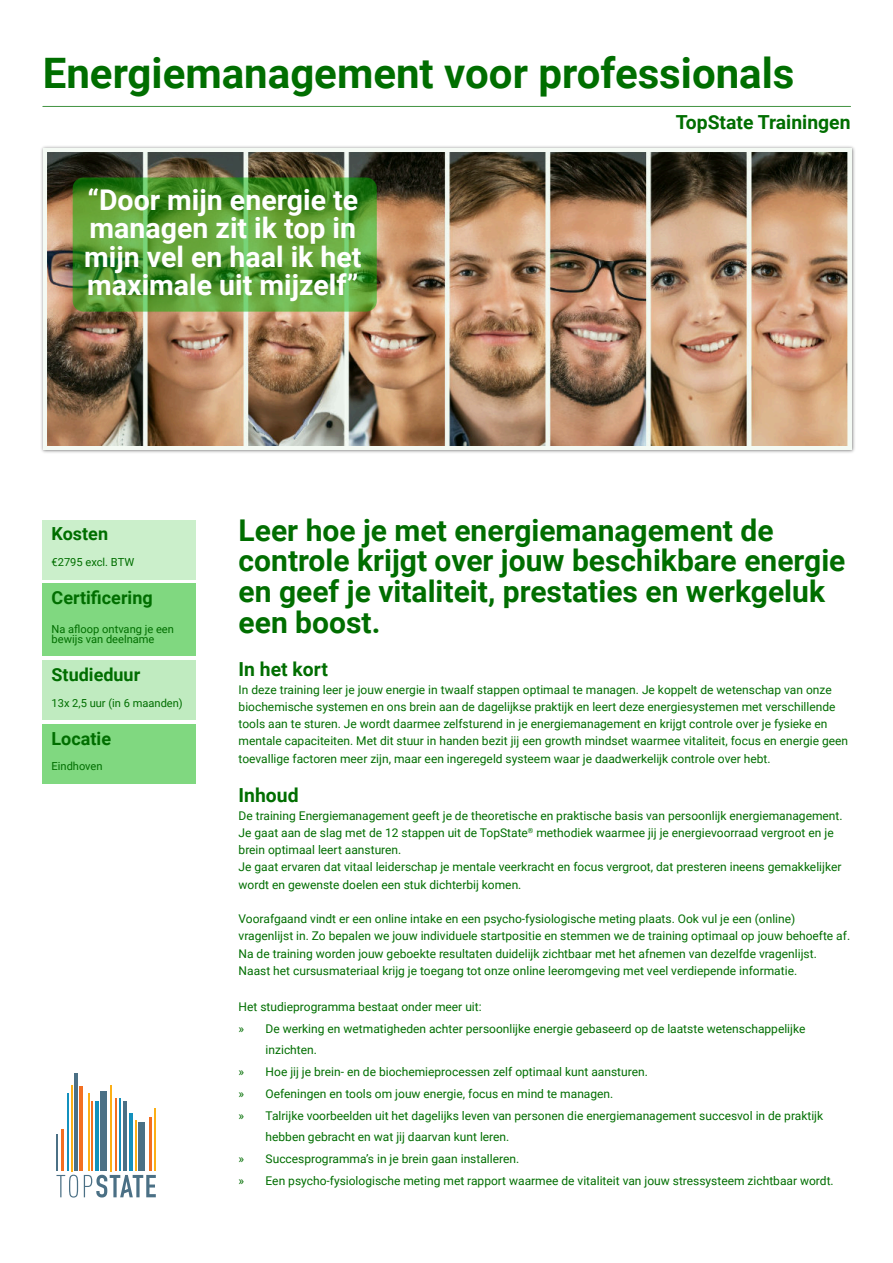
<style>
.page{position:relative;width:893px;height:1263px;background:#fff}
.page>*{position:absolute;margin:0;border:0;box-sizing:border-box;transform-origin:0 0}
.t1{font:700 42px "Roboto";color:#006e00}
.t2{font:700 30px "Roboto";color:#006e00}
.t3{font:700 28.5px "Roboto";color:#fff}
.t4{font:700 19.35px "Roboto";color:#006e00}
.t5{font:700 18px "Roboto";color:#006e00}
.t6{font:12px "Roboto";color:#006e00}
.t7{font:11.1px "Roboto";color:#006e00}
.t8{font:7.05px "Roboto";color:#006e00}
</style>
<div class="page">
<hr style="left:56px;top:1134px;width:2px;height:37px;background:#4b7085">
<hr style="left:61px;top:1129px;width:3px;height:42px;background:#f36f21">
<hr style="left:67px;top:1094px;width:2px;height:77px;background:#1390bd">
<hr style="left:71px;top:1085px;width:1px;height:86px;background:#fcaf16">
<hr style="left:111px;top:1085px;width:1px;height:86px;background:#fcaf16">
<hr style="left:88px;top:1094px;width:2px;height:77px;background:#fcaf16">
<hr style="left:115px;top:1098px;width:2px;height:73px;background:#f36f21">
<hr style="left:91px;top:1101px;width:2px;height:70px;background:#f36f21">
<hr style="left:95px;top:1101px;width:4px;height:70px;background:#1390bd">
<hr style="left:124px;top:1101px;width:3px;height:70px;background:#4b7085">
<hr style="left:79px;top:1087px;width:4px;height:84px;background:#f36f21">
<hr style="left:74px;top:1073px;width:4px;height:98px;background:#4b7085">
<div style="left:101px;top:1091px;width:6px;height:80px;background:#4b7085"></div>
<hr style="left:119px;top:1098px;width:2px;height:73px;background:#1390bd">
<hr style="left:154px;top:1109px;width:2px;height:62px;background:#fcaf16">
<hr style="left:149px;top:1117px;width:3px;height:54px;background:#f36f21">
<div style="left:139px;top:1122px;width:6px;height:49px;background:#4b7085"></div>
<hr style="left:135px;top:1120px;width:2px;height:51px;background:#fcaf16">
<hr style="left:130px;top:1114px;width:3px;height:57px;background:#1390bd">
<svg style="left:56px;top:1175px;width:100px;height:22px"></svg>
<hr style="left:43px;top:106px;width:808px;height:1px;background:#499749">
<img style="left:41px;top:146px;width:814px;height:307px">
<div style="left:43px;top:148px;width:809px;height:302px;background:#00a100;opacity:.04"></div>
<div style="left:73px;top:177px;width:304px;height:135px;background:#00b100;border-radius:11px;opacity:.5"></div>
<div style="left:43px;top:520px;width:153px;height:59px;background:#cbefcb"></div>
<div style="left:43px;top:660px;width:153px;height:60px;background:#c0ebc0"></div>
<div style="left:43px;top:724px;width:153px;height:60px;background:#80d880"></div>
<div style="left:43px;top:583px;width:153px;height:73px;background:#80d880"></div>
<p class="t1" style="left:43px;top:57px;width:753px">Energiemanagement voor professionals</p>
<p class="t3" style="left:87px;top:188px;width:272px">“Door mijn energie te</p>
<p class="t3" style="left:90px;top:217px;width:268px">managen zit ik top in</p>
<p class="t3" style="left:84px;top:245px;width:279px">mijn vel en haal ik het</p>
<p class="t3" style="left:87px;top:274px;width:273px">maximale uit mijzelf”</p>
<p class="t4" style="left:676px;top:114px;width:176px">TopState Trainingen</p>
<p class="t5" style="left:52px;top:527px;width:58px">Kosten</p>
<p class="t7" style="left:52px;top:557px;width:84px">€2795 excl. BTW</p>
<p class="t5" style="left:52px;top:591px;width:103px">Certificering</p>
<p class="t7" style="left:52px;top:624px;width:124px">Na afloop ontvang je een</p>
<p class="t7" style="left:52px;top:635px;width:104px">bewijs van deelname</p>
<p class="t5" style="left:52px;top:668px;width:90px">Studieduur</p>
<p class="t7" style="left:52px;top:698px;width:133px">13x 2,5 uur (in 6 maanden)</p>
<p class="t5" style="left:52px;top:731px;width:61px">Locatie</p>
<p class="t7" style="left:52px;top:762px;width:53px">Eindhoven</p>
<p class="t2" style="left:239px;top:518px;width:537px">Leer hoe je met energiemanagement de</p>
<p class="t2" style="left:239px;top:549px;width:608px">controle krijgt over jouw beschikbare energie</p>
<p class="t2" style="left:239px;top:580px;width:588px">en geef je vitaliteit, prestaties en werkgeluk</p>
<p class="t2" style="left:239px;top:610px;width:143px">een boost.</p>
<p class="t4" style="left:239px;top:662px;width:91px">In het kort</p>
<p class="t6" style="left:239px;top:685px;width:595px">In deze training leer je jouw energie in twaalf stappen optimaal te managen. Je koppelt de wetenschap van onze</p>
<p class="t6" style="left:239px;top:702px;width:598px">biochemische systemen en ons brein aan de dagelijkse praktijk en leert deze energiesystemen met verschillende</p>
<p class="t6" style="left:239px;top:719px;width:590px">tools aan te sturen. Je wordt daarmee zelfsturend in je energiemanagement en krijgt controle over je fysieke en</p>
<p class="t6" style="left:239px;top:736px;width:611px">mentale capaciteiten. Met dit stuur in handen bezit jij een growth mindset waarmee vitaliteit, focus en energie geen</p>
<p class="t6" style="left:239px;top:754px;width:533px">toevallige factoren meer zijn, maar een ingeregeld systeem waar je daadwerkelijk controle over hebt.</p>
<p class="t4" style="left:239px;top:788px;width:61px">Inhoud</p>
<p class="t6" style="left:239px;top:811px;width:605px">De training Energiemanagement geeft je de theoretische en praktische basis van persoonlijk energiemanagement.</p>
<p class="t6" style="left:239px;top:828px;width:291px">Je gaat aan de slag met de 12 stappen uit de TopState</p>
<p class="t8" style="left:528px;top:828px;width:7px">®</p>
<p class="t6" style="left:536px;top:828px;width:299px">methodiek waarmee jij je energievoorraad vergroot en je</p>
<p class="t6" style="left:239px;top:845px;width:164px">brein optimaal leert aansturen.</p>
<p class="t6" style="left:239px;top:862px;width:604px">Je gaat ervaren dat vitaal leiderschap je mentale veerkracht en focus vergroot, dat presteren ineens gemakkelijker</p>
<p class="t6" style="left:239px;top:880px;width:284px">wordt en gewenste doelen een stuk dichterbij komen.</p>
<p class="t6" style="left:239px;top:914px;width:558px">Voorafgaand vindt er een online intake en een psycho-fysiologische meting plaats. Ook vul je een (online)</p>
<p class="t6" style="left:239px;top:931px;width:613px">vragenlijst in. Zo bepalen we jouw individuele startpositie en stemmen we de training optimaal op jouw behoefte af.</p>
<p class="t6" style="left:239px;top:949px;width:580px">Na de training worden jouw geboekte resultaten duidelijk zichtbaar met het afnemen van dezelfde vragenlijst.</p>
<p class="t6" style="left:239px;top:966px;width:560px">Naast het cursusmateriaal krijg je toegang tot onze online leeromgeving met veel verdiepende informatie.</p>
<p class="t6" style="left:239px;top:1002px;width:245px">Het studieprogramma bestaat onder meer uit:</p>
<p class="t6" style="left:239px;top:1023px;width:568px">» De werking en wetmatigheden achter persoonlijke energie gebaseerd op de laatste wetenschappelijke</p>
<p class="t6" style="left:266px;top:1045px;width:53px">inzichten.</p>
<p class="t6" style="left:239px;top:1067px;width:411px">» Hoe jij je brein- en de biochemieprocessen zelf optimaal kunt aansturen.</p>
<p class="t6" style="left:239px;top:1089px;width:376px">» Oefeningen en tools om jouw energie, focus en mind te managen.</p>
<p class="t6" style="left:239px;top:1110px;width:586px">» Talrijke voorbeelden uit het dagelijks leven van personen die energiemanagement succesvol in de praktijk</p>
<p class="t6" style="left:266px;top:1132px;width:245px">hebben gebracht en wat jij daarvan kunt leren.</p>
<p class="t6" style="left:239px;top:1154px;width:282px">» Succesprogramma’s in je brein gaan installeren.</p>
<p class="t6" style="left:239px;top:1176px;width:597px">» Een psycho-fysiologische meting met rapport waarmee de vitaliteit van jouw stressysteem zichtbaar wordt.</p>
</div>
